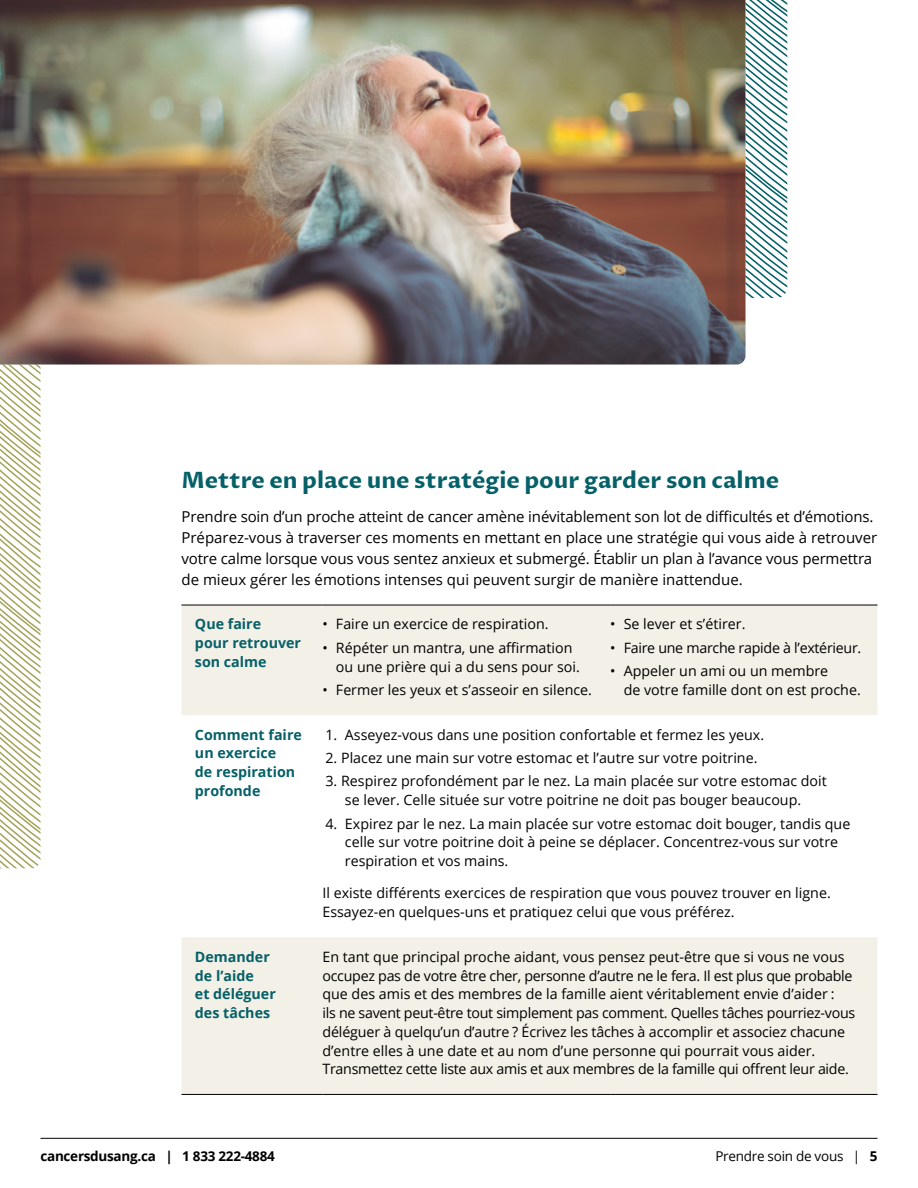
<style>
.page{position:relative;width:918px;height:1188px;background:#fff}
.page>*{position:absolute;margin:0;border:0;box-sizing:border-box;transform-origin:0 0}
.t1{font:700 22.5px "Proza Libre";color:#056068}
.t2{font:15px/21px "Open Sans";letter-spacing:-.01em;color:#000}
.t3{font:14.25px/18.8px "Open Sans";color:#000}
.t4{font:700 14.25px/18.8px "Open Sans";color:#056068}
.t5{font:14.25px "Open Sans";letter-spacing:-.02em;color:#000}
.t6{font:700 14.25px/18.8px "Open Sans";color:#076068}
.t7{font:700 13.5px "Open Sans";letter-spacing:-.02em;color:#000}
.t8{font:13.5px "Open Sans";letter-spacing:-.02em;color:#000}
.s1{font-weight:700}
</style>
<div class="page">
<hr style="left:40px;top:1138px;width:838px;height:1px;background:#000">
<svg style="left:0;top:365px;width:40px;height:503px"></svg>
<svg style="left:745px;top:0;width:42px;height:298px"></svg>
<svg style="left:181px;top:605px;width:697px;height:489px;fill:#f2f0e7"></svg>
<hr style="left:181px;top:605px;width:141px;height:1px;background:#000">
<hr style="left:322px;top:605px;width:288px;height:1px;background:#000">
<hr style="left:610px;top:605px;width:267px;height:1px;background:#000">
<hr style="left:181px;top:1094px;width:141px;height:1px;background:#000">
<hr style="left:322px;top:1094px;width:288px;height:1px;background:#000">
<hr style="left:610px;top:1094px;width:267px;height:1px;background:#000">
<img style="left:0;top:0;width:745px;height:364px">
<h1 class="t1" style="left:181px;top:466px;width:599px">Mettre en place une stratégie pour garder son calme</h1>
<p class="t2" style="left:181px;top:506px;width:697px">Prendre soin d’un proche atteint de cancer amène inévitablement son lot de difficultés et d’émotions.<br>Préparez-vous à traverser ces moments en mettant en place une stratégie qui vous aide à retrouver votre calme lorsque vous vous sentez anxieux et submergé. Établir un plan à l’avance vous permettra de mieux gérer les émotions intenses qui peuvent surgir de manière inattendue.</p>
<p class="t6" style="left:195px;top:615px;width:108px">Que faire<br>pour retrouver son calme</p>
<p class="t3" style="left:322px;top:615px;width:228px">• Faire un exercice de respiration.</p>
<p class="t3" style="left:610px;top:615px;width:137px">• Se lever et s’étirer.</p>
<p class="t5" style="left:610px;top:638px;width:253px">• Faire une marche rapide à l’extérieur.</p>
<p class="t3" style="left:624px;top:661px;width:239px;text-indent:-13px">• Appeler un ami ou un membre<br>de votre famille dont on est proche.</p>
<p class="t3" style="left:336px;top:638px;width:245px;text-indent:-13px">• Répéter un mantra, une affirmation ou une prière qui a du sens pour soi.</p>
<p class="t3" style="left:322px;top:680px;width:271px">• Fermer les yeux et s’asseoir en silence.</p>
<p class="t4" style="left:195px;top:725px;width:108px">Comment faire un exercice<br>de respiration profonde</p>
<p class="t3" style="left:325px;top:725px;width:440px">1. Asseyez-vous dans une position confortable et fermez les yeux.</p>
<p class="t3" style="left:325px;top:748px;width:434px">2. Placez une main sur votre estomac et l’autre sur votre poitrine.</p>
<p class="t3" style="left:325px;top:772px;width:503px;text-align:center">3. Respirez profondément par le nez. La main placée sur votre estomac doit se lever. Celle située sur votre poitrine ne doit pas bouger beaucoup.</p>
<p class="t3" style="left:345px;top:814px;width:507px;text-indent:-19px">4. Expirez par le nez. La main placée sur votre estomac doit bouger, tandis que celle sur votre poitrine doit à peine se déplacer. Concentrez-vous sur votre respiration et vos mains.</p>
<p class="t3" style="left:322px;top:883px;width:510px">Il existe différents exercices de respiration que vous pouvez trouver en ligne.<br>Essayez-en quelques-uns et pratiquez celui que vous préférez.</p>
<p class="t4" style="left:195px;top:947px;width:82px">Demander de l’aide<br>et déléguer des tâches</p>
<p class="t3" style="left:322px;top:947px;width:534px">En tant que principal proche aidant, vous pensez peut-être que si vous ne vous occupez pas de votre être cher, personne d’autre ne le fera. Il est plus que probable que des amis et des membres de la famille aient véritablement envie d’aider :<br>ils ne savent peut-être tout simplement pas comment. Quelles tâches pourriez-vous déléguer à quelqu’un d’autre ? Écrivez les tâches à accomplir et associez chacune d’entre elles à une date et au nom d’une personne qui pourrait vous aider.<br>Transmettez cette liste aux amis et aux membres de la famille qui offrent leur aide.</p>
<p class="t7" style="left:40px;top:1147px;width:236px">cancersdusang.ca | 1 833 222-4884</p>
<p class="t8" style="left:715px;top:1147px;width:164px">Prendre soin de vous | <span class="s1">5</span></p>
</div>
